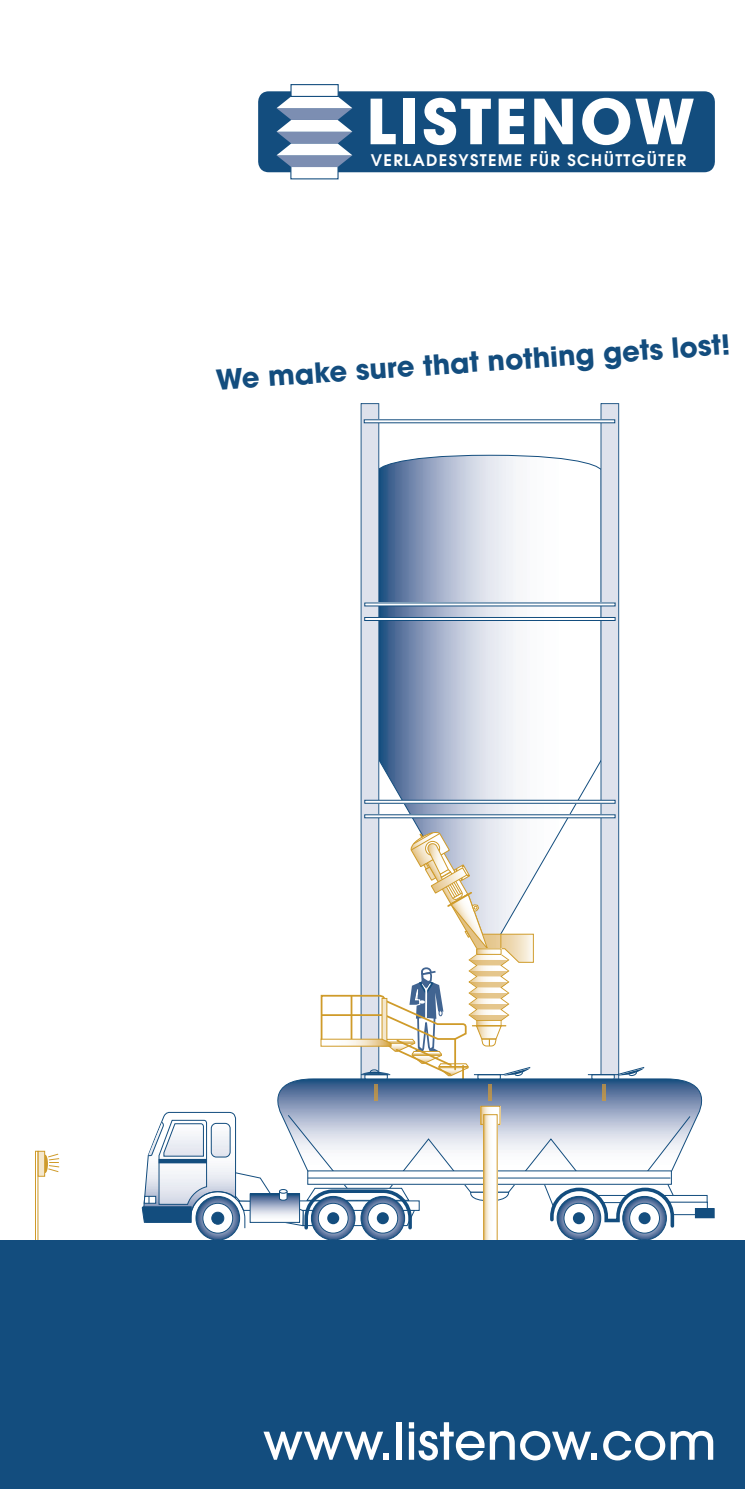
<style>
.page{position:relative;width:745px;height:1489px;background:#fff}
.page>*{position:absolute;margin:0;border:0;box-sizing:border-box;transform-origin:0 0}
.t1{font:700 61.5px "Avant Garde";letter-spacing:.05em;color:#fff}
.t2{font:500 50.75px "Avant Garde";color:#fff}
.t3{font:700 27.5px "Avant Garde";color:#134d7e}
.t4{font:600 16px "Avant Garde";letter-spacing:.085em;color:#fff}
</style>
<div class="page">
<svg style="left:556px;top:1196px;width:44px;height:43px"></svg>
<div style="left:556px;top:1195px;width:44px;height:45px;border:1px solid #134d7e;border-radius:50%"></div>
<div style="left:563px;top:1202px;width:31px;height:31px;border:1px solid #134d7e;border-radius:50%"></div>
<svg style="left:622px;top:1196px;width:44px;height:43px"></svg>
<div style="left:622px;top:1195px;width:44px;height:45px;border:1px solid #134d7e;border-radius:50%"></div>
<div style="left:628px;top:1202px;width:31px;height:31px;border:1px solid #134d7e;border-radius:50%"></div>
<svg style="left:141px;top:403px;width:574px;height:828px"></svg>
<svg style="left:311px;top:1196px;width:44px;height:43px"></svg>
<div style="left:311px;top:1195px;width:44px;height:45px;border:1px solid #134d7e;border-radius:50%"></div>
<div style="left:318px;top:1203px;width:30px;height:29px;background:#fff;border-radius:50%"></div>
<div style="left:317px;top:1202px;width:31px;height:31px;border:1px solid #134d7e;border-radius:50%"></div>
<div style="left:327px;top:1212px;width:12px;height:12px;background:#134d7e;border-radius:50%"></div>
<svg style="left:361px;top:1196px;width:43px;height:43px"></svg>
<div style="left:360px;top:1195px;width:45px;height:45px;border:1px solid #134d7e;border-radius:50%"></div>
<div style="left:367px;top:1203px;width:30px;height:29px;background:#fff;border-radius:50%"></div>
<div style="left:367px;top:1202px;width:31px;height:31px;border:1px solid #134d7e;border-radius:50%"></div>
<div style="left:376px;top:1212px;width:12px;height:12px;background:#134d7e;border-radius:50%"></div>
<svg style="left:196px;top:1196px;width:43px;height:43px"></svg>
<div style="left:195px;top:1195px;width:45px;height:45px;border:1px solid #134d7e;border-radius:50%"></div>
<div style="left:203px;top:1203px;width:29px;height:29px;background:#fff;border-radius:50%"></div>
<div style="left:202px;top:1202px;width:31px;height:31px;border:1px solid #134d7e;border-radius:50%"></div>
<div style="left:212px;top:1212px;width:12px;height:12px;background:#134d7e;border-radius:50%"></div>
<div style="left:211px;top:1211px;width:13px;height:13px;border:1px solid #134d7e;border-radius:50%"></div>
<div style="left:35px;top:1150px;width:3px;height:90px;background:#fff;border:1px solid #cf9b2a"></div>
<div style="left:42px;top:1154px;width:6px;height:18px;background:#cf9b2a;border-radius:50%"></div>
<div style="left:38px;top:1151px;width:7px;height:25px;background:#f4e7cc"></div>
<div style="left:38px;top:1150px;width:7px;height:26px;border:1px solid #cf9b2a"></div>
<svg style="left:47px;top:1153px;width:13px;height:19px"></svg>
<svg style="left:482px;top:1107px;width:16px;height:15px"></svg>
<div style="left:480px;top:1105px;width:20px;height:19px;border:1px solid #cf9b2a"></div>
<svg style="left:485px;top:1116px;width:10px;height:122px"></svg>
<div style="left:483px;top:1114px;width:14px;height:126px;border:1px solid #cf9b2a"></div>
<div style="left:0;top:1240px;width:744px;height:248px;background:#134d7e"></div>
<svg style="left:258px;top:84px;width:457px;height:90px;background:#3f6d95"></svg>
<h1 class="t1" style="left:366px;top:82px;width:330px">LISTENOW</h1>
<p class="t4" style="left:370px;top:149px;width:316px">VERLADESYSTEME FÜR SCHÜTTGÜTER</p>
<p class="t3" style="left:215px;top:362px;width:516px;rotate:-4deg">We make sure that nothing gets lost!</p>
<h2 class="t2" style="left:262px;top:1409px;width:455px">www.listenow.com</h2>
</div>
